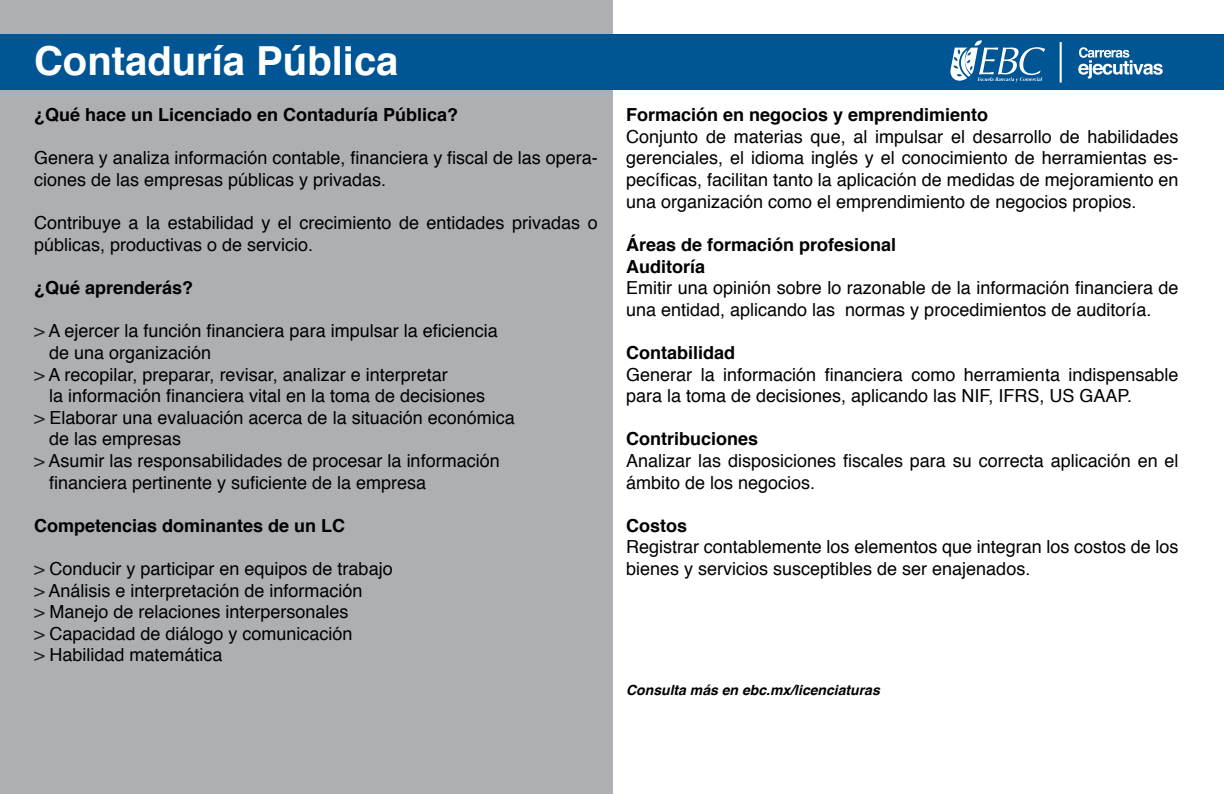
<style>
.page{position:relative;width:1224px;height:794px;background:#fff}
.page>*{position:absolute;margin:0;border:0;box-sizing:border-box;transform-origin:0 0}
.t1{font:700 40px "Helvetica";color:#fff}
.t2{font:18px/21.6px "Helvetica";color:#000}
.t3{font:700 18px/21.6px "Helvetica";color:#000}
.t4{font:italic 700 14px "Helvetica";color:#000}
.s1{color:#231f20}
</style>
<div class="page">
<div style="left:0;top:0;width:613px;height:794px;background:#aeafb3"></div>
<div style="left:0;top:34px;width:1224px;height:56px;background:#005595"></div>
<hr style="left:1060px;top:42px;width:2px;height:41px;background:#fff">
<svg style="left:1078px;top:47px;width:85px;height:32px"></svg>
<svg style="left:950px;top:40px;width:95px;height:42px"></svg>
<h1 class="t1" style="left:34px;top:29px;width:366px">Contaduría Pública</h1>
<p class="t3" style="left:34px;top:104px;width:426px">¿Qué hace un Licenciado en Contaduría Pública?</p>
<p class="t2" style="left:34px;top:148px;width:565px">Genera y analiza información contable, financiera y fiscal de las opera&shy;ciones de las empresas públicas y privadas.</p>
<p class="t2" style="left:34px;top:213px;width:565px">Contribuye a la estabilidad y el crecimiento de entidades privadas o públicas, productivas o de servicio.</p>
<p class="t3" style="left:34px;top:277px;width:161px">¿Qué aprenderás?</p>
<p class="t2" style="left:34px;top:321px;width:465px"><span class="s1">&gt;</span> A ejercer la función financiera para impulsar la eficiencia</p>
<p class="t2" style="left:49px;top:342px;width:164px">de una organización</p>
<p class="t2" style="left:34px;top:364px;width:415px"><span class="s1">&gt;</span> A recopilar, preparar, revisar, analizar e interpretar</p>
<p class="t2" style="left:49px;top:385px;width:438px">la información financiera vital en la toma de decisiones</p>
<p class="t2" style="left:34px;top:407px;width:482px"><span class="s1">&gt;</span> Elaborar una evaluación acerca de la situación económica</p>
<p class="t2" style="left:49px;top:429px;width:134px">de las empresas</p>
<p class="t2" style="left:34px;top:450px;width:467px"><span class="s1">&gt;</span> Asumir las responsabilidades de procesar la información</p>
<p class="t2" style="left:49px;top:472px;width:379px">financiera pertinente y suficiente de la empresa</p>
<p class="t3" style="left:34px;top:515px;width:313px">Competencias dominantes de un LC</p>
<p class="t2" style="left:34px;top:558px;width:360px"><span class="s1">&gt;</span> Conducir y participar en equipos de trabajo <span class="s1">&gt;</span> Análisis e interpretación de información<br><span class="s1">&gt;</span> Manejo de relaciones interpersonales<br><span class="s1">&gt;</span> Capacidad de diálogo y comunicación<br><span class="s1">&gt;</span> Habilidad matemática</p>
<p class="t3" style="left:626px;top:104px;width:364px">Formación en negocios y emprendimiento</p>
<p class="t2" style="left:626px;top:126px;width:554px;text-align:justify">Conjunto de materias que, al impulsar el desarrollo de habilidades gerenciales, el idioma inglés y el conocimiento de herramientas es&shy;pecíficas, facilitan tanto la aplicación de medidas de mejoramiento en una organización como el emprendimiento de negocios propios.</p>
<p class="t3" style="left:626px;top:234px;width:272px">Áreas de formación profesional<br>Auditoría</p>
<p class="t2" style="left:626px;top:277px;width:554px">Emitir una opinión sobre lo razonable de la información financiera de una entidad, aplicando las normas y procedimientos de auditoría.</p>
<p class="t3" style="left:626px;top:342px;width:111px">Contabilidad</p>
<p class="t2" style="left:626px;top:364px;width:554px">Generar la información financiera como herramienta indispensable para la toma de decisiones, aplicando las NIF, IFRS, US GAAP.</p>
<p class="t3" style="left:626px;top:428px;width:134px">Contribuciones</p>
<p class="t2" style="left:626px;top:450px;width:554px">Analizar las disposiciones fiscales para su correcta aplicación en el ámbito de los negocios.</p>
<p class="t3" style="left:626px;top:515px;width:63px">Costos</p>
<p class="t2" style="left:626px;top:537px;width:554px">Registrar contablemente los elementos que integran los costos de los bienes y servicios susceptibles de ser enajenados.</p>
<p class="t4" style="left:626px;top:678px;width:255px">Consulta más en ebc.mx/licenciaturas</p>
</div>
